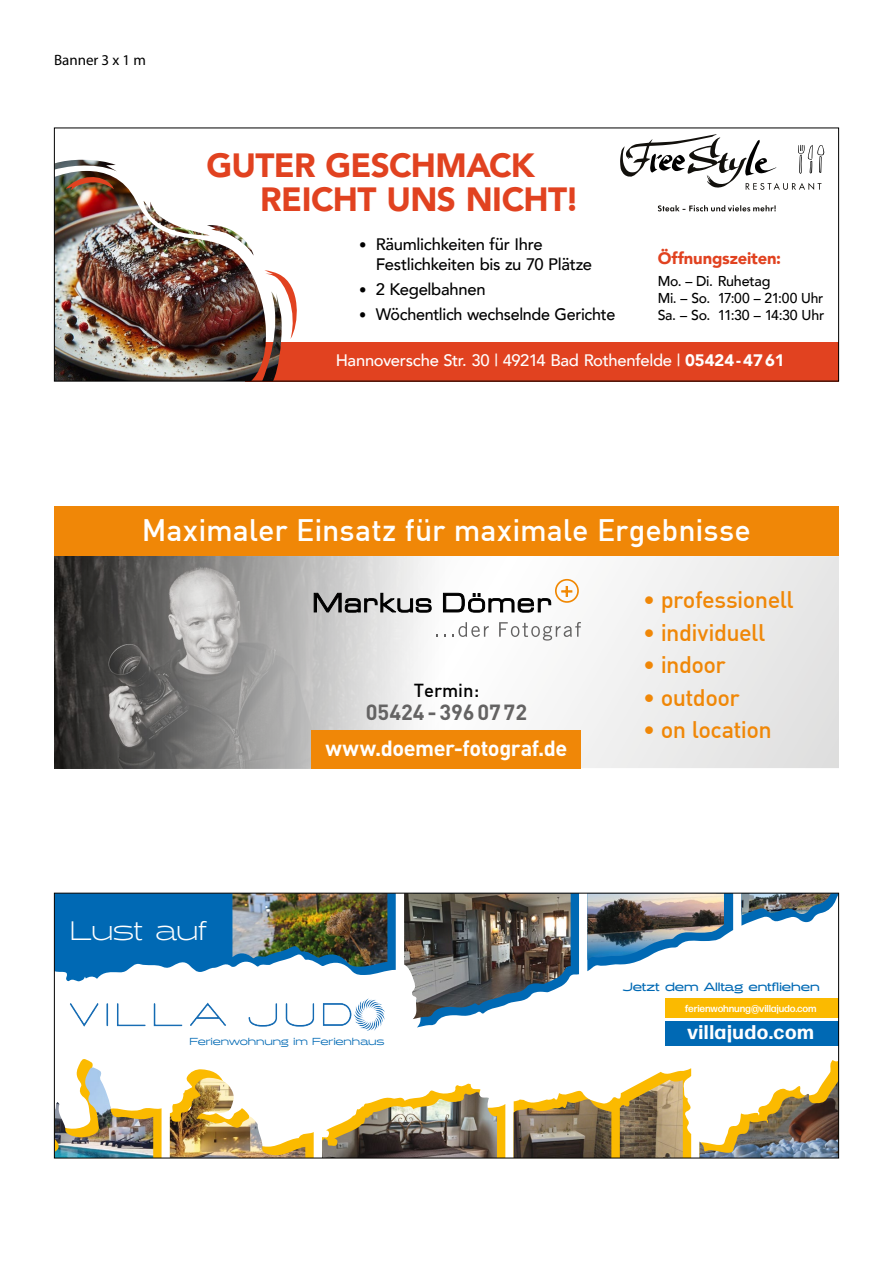
<style>
.page{position:relative;width:893px;height:1263px;background:#fff}
.page>*{position:absolute;margin:0;border:0;box-sizing:border-box;transform-origin:0 0}
.t1{font:900 33.6px/34.7px "Avenir";letter-spacing:-.02em;color:#e14220}
.t2{font:500 30.45px "DIN";letter-spacing:-.005em;color:#fff}
.t3{font:300 26.7px "Halogen";letter-spacing:-.035em;color:#fff}
.t4{font:500 23.55px "DIN";letter-spacing:-.025em;color:#f08707}
.t5{font:700 21.75px "DIN Pro";letter-spacing:-.02em;color:#fff}
.t6{font:700 21.75px "DIN Pro";color:#646363}
.t7{font:700 19.8px "Forma DJR Micro";letter-spacing:.025em;color:#fff}
.t8{font:500 18.45px "DIN";color:#000}
.t9{font:500 16.65px/20px "Avenir";letter-spacing:-.02em;color:#000}
.t10{font:500 16.65px "Avenir";letter-spacing:-.02em;color:#fff}
.t11{font:900 16.65px "Avenir";letter-spacing:-.01em;color:#e14220}
.t12{font:15px "Myriad Pro";color:#000}
.t13{font:500 14.25px/17.1px "Avenir";letter-spacing:-.02em;color:#000}
.t14{font:500 11.85px "Halogen";letter-spacing:-.015em;color:#0069b4}
.t15{font:10.2px "Halogen";letter-spacing:-.02em;color:#0069b4}
.t16{font:500 10.05px "Forma DJR Micro";letter-spacing:-.015em;color:#fff}
.s1{font-size:14.7px}
.s2{font-weight:900}
</style>
<div class="page">
<div style="left:246px;top:342px;width:593px;height:39px;background:#e14220"></div>
<img style="left:56px;top:160px;width:226px;height:219px">
<svg style="left:66px;top:172px;width:48px;height:18px"></svg>
<svg style="left:264px;top:270px;width:33px;height:69px"></svg>
<svg style="left:620px;top:134px;width:204px;height:77px"></svg>
<div style="left:54px;top:128px;width:785px;height:253px;border:1px solid #000"></div>
<svg style="left:446px;top:556px;width:393px;height:212px"></svg>
<img style="left:54px;top:556px;width:392px;height:212px">
<div style="left:54px;top:506px;width:785px;height:50px;background:#f08707"></div>
<div style="left:312px;top:730px;width:269px;height:38px;background:#f08707"></div>
<svg style="left:314px;top:593px;width:118px;height:20px;background:#8b8b8b"></svg>
<svg style="left:443px;top:593px;width:108px;height:20px"></svg>
<svg style="left:561px;top:585px;width:12px;height:12px"></svg>
<div style="left:555px;top:579px;width:24px;height:24px;border:2px solid #f18700;border-radius:50%"></div>
<svg style="left:452px;top:622px;width:37px;height:15px"></svg>
<svg style="left:499px;top:622px;width:82px;height:19px"></svg>
<svg style="left:56px;top:895px;width:781px;height:132px"></svg>
<img style="left:232px;top:895px;width:155px;height:72px">
<img style="left:404px;top:895px;width:167px;height:124px">
<img style="left:587px;top:895px;width:137px;height:65px">
<svg style="left:78px;top:1059px;width:759px;height:97px"></svg>
<img style="left:514px;top:1099px;width:97px;height:57px">
<img style="left:620px;top:1080px;width:63px;height:76px">
<img style="left:70px;top:998px;width:315px;height:33px">
<div style="left:665px;top:1021px;width:174px;height:24px;background:#0069b4"></div>
<div style="left:665px;top:998px;width:174px;height:19px;background:#fbba00"></div>
<img style="left:741px;top:895px;width:90px;height:20px">
<img style="left:170px;top:1078px;width:135px;height:78px">
<img style="left:56px;top:1067px;width:97px;height:89px">
<img style="left:699px;top:1080px;width:138px;height:76px">
<img style="left:322px;top:1092px;width:175px;height:64px">
<div style="left:54px;top:893px;width:785px;height:265px;border:1px solid #000"></div>
<p class="t12" style="left:54px;top:51px;width:93px">Banner 3 x 1 m</p>
<h1 class="t1" style="left:260px;top:147px;width:321px;text-indent:-54px">GUTER GESCHMACK<br>REICHT UNS NICHT!</h1>
<p class="t9" style="left:376px;top:233px;width:218px;text-indent:-16px"><span class="s1">•</span> Räumlichkeiten für Ihre<br>Festlichkeiten bis zu 70 Plätze</p>
<p class="t9" style="left:359px;top:278px;width:128px"><span class="s1">•</span> 2 Kegelbahnen</p>
<p class="t9" style="left:359px;top:303px;width:257px"><span class="s1">•</span> Wöchentlich wechselnde Gerichte</p>
<p class="t11" style="left:658px;top:244px;width:125px">Öffnungszeiten:</p>
<p class="t13" style="left:658px;top:271px;width:168px">Mo. – Di. Ruhetag<br>Mi. – So. 17:00 – 21:00 Uhr<br>Sa. – So. 11:30 – 14:30 Uhr</p>
<p class="t10" style="left:336px;top:346px;width:450px">Hannoversche Str. 30 | 49214 Bad Rothenfelde | <span class="s2">05424-4761</span></p>
<h2 class="t2" style="left:142px;top:511px;width:610px">Maximaler Einsatz für maximale Ergebnisse</h2>
<p class="t8" style="left:414px;top:678px;width:67px">Termin:</p>
<h3 class="t6" style="left:366px;top:697px;width:163px">05424-3960772</h3>
<h3 class="t5" style="left:325px;top:733px;width:244px">www.doemer-fotograf.de</h3>
<h3 class="t4" style="left:643px;top:584px;width:152px">• professionell</h3>
<h3 class="t4" style="left:643px;top:617px;width:124px">• individuell</h3>
<h3 class="t4" style="left:643px;top:650px;width:84px">• indoor</h3>
<h3 class="t4" style="left:643px;top:682px;width:98px">• outdoor</h3>
<h3 class="t4" style="left:643px;top:715px;width:130px">• on location</h3>
<h3 class="t3" style="left:70px;top:914px;width:139px">Lust auf</h3>
<p class="t15" style="left:190px;top:1036px;width:197px">Ferienwohnung im Ferienhaus</p>
<p class="t14" style="left:623px;top:980px;width:199px">Jetzt dem Alltag entfliehen</p>
<p class="t7" style="left:687px;top:1020px;width:128px">villajudo.com</p>
<p class="t16" style="left:685px;top:1002px;width:133px">ferienwohnung@villajudo.com</p>
</div>
